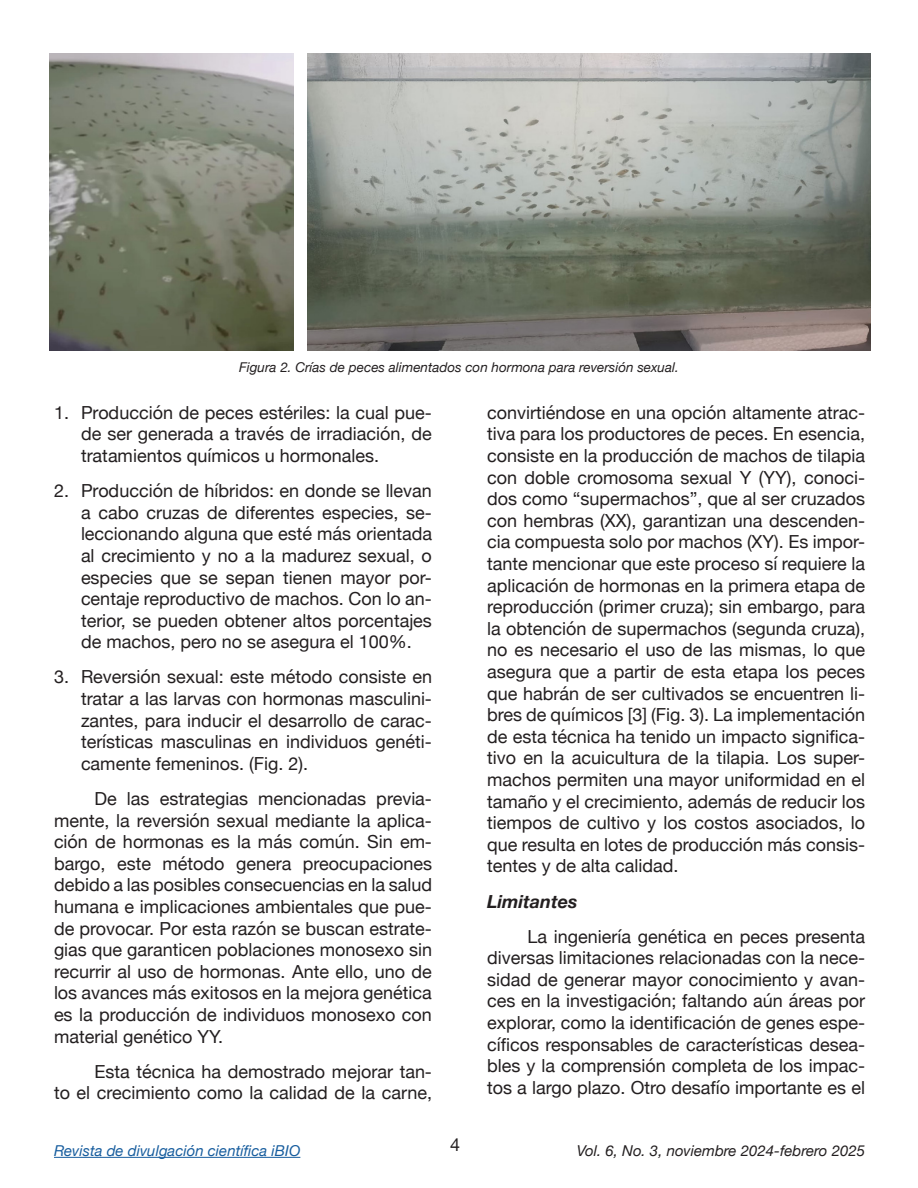
<style>
.page{position:relative;width:918px;height:1188px;background:#fff}
.page>*{position:absolute;margin:0;border:0;box-sizing:border-box;transform-origin:0 0}
.t1{font:18px/21.6px "Helvetica Neue";color:#231f20;text-align:justify}
.t2{font:italic 700 18px "Helvetica Neue";color:#231f20}
.t3{font:italic 15px "Helvetica Neue";color:#231f20}
.t4{font:italic 15px "Helvetica Neue";color:#175d9e}
.t5{font:italic 13.5px "Helvetica Neue";color:#231f20}
</style>
<div class="page">
<hr style="left:54px;top:1157px;width:246px;height:1px;background:#175d9e">
<img style="left:50px;top:53px;width:244px;height:297px">
<img style="left:307px;top:53px;width:563px;height:297px">
<p class="t5" style="left:239px;top:357px;width:441px">Figura 2. Crías de peces alimentados con hormona para reversión sexual.</p>
<p class="t1" style="left:81px;top:403px;width:353px;text-indent:-27px">1. Producción de peces estériles: la cual pue&shy;de ser generada a través de irradiación, de tratamientos químicos u hormonales.</p>
<p class="t1" style="left:81px;top:481px;width:353px;text-indent:-27px">2. Producción de híbridos: en donde se llevan a cabo cruzas de diferentes especies, se&shy;leccionando alguna que esté más orientada al crecimiento y no a la madurez sexual, o especies que se sepan tienen mayor por&shy;centaje reproductivo de machos. Con lo an&shy;terior, se pueden obtener altos porcentajes de machos, pero no se asegura el 100%.</p>
<p class="t1" style="left:81px;top:667px;width:353px;text-indent:-27px">3. Reversión sexual: este método consiste en tratar a las larvas con hormonas masculini&shy;zantes, para inducir el desarrollo de carac&shy;terísticas masculinas en individuos genéti&shy;camente femeninos. (Fig. 2).</p>
<p class="t1" style="left:54px;top:789px;width:380px;text-indent:40px">De las estrategias mencionadas previa&shy;mente, la reversión sexual mediante la aplica&shy;ción de hormonas es la más común. Sin em&shy;bargo, este método genera preocupaciones debido a las posibles consecuencias en la salud humana e implicaciones ambientales que pue&shy;de provocar. Por esta razón se buscan estrate&shy;gias que garanticen poblaciones monosexo sin recurrir al uso de hormonas. Ante ello, uno de los avances más exitosos en la mejora genética es la producción de individuos monosexo con material genético YY.</p>
<p class="t1" style="left:54px;top:1062px;width:380px;text-align:right">Esta técnica ha demostrado mejorar tan-<br>to el crecimiento como la calidad de la carne,</p>
<p class="t4" style="left:54px;top:1140px;width:248px">Revista de divulgación científica iBIO</p>
<p class="t1" style="left:450px;top:1135px;width:12px">4</p>
<p class="t1" style="left:487px;top:403px;width:380px">convirtiéndose en una opción altamente atrac&shy;tiva para los productores de peces. En esencia, consiste en la producción de machos de tilapia con doble cromosoma sexual Y (YY), conoci&shy;dos como “supermachos”, que al ser cruzados con hembras (XX), garantizan una descenden&shy;cia compuesta solo por machos (XY). Es impor&shy;tante mencionar que este proceso sí requiere la aplicación de hormonas en la primera etapa de reproducción (primer cruza); sin embargo, para la obtención de supermachos (segunda cruza), no es necesario el uso de las mismas, lo que asegura que a partir de esta etapa los peces que habrán de ser cultivados se encuentren li&shy;bres de químicos [3] (Fig. 3). La implementación de esta técnica ha tenido un impacto significa&shy;tivo en la acuicultura de la tilapia. Los super&shy;machos permiten una mayor uniformidad en el tamaño y el crecimiento, además de reducir los tiempos de cultivo y los costos asociados, lo que resulta en lotes de producción más consis&shy;tentes y de alta calidad.</p>
<p class="t2" style="left:487px;top:887px;width:92px">Limitantes</p>
<p class="t1" style="left:487px;top:927px;width:380px;text-indent:40px">La ingeniería genética en peces presenta diversas limitaciones relacionadas con la nece&shy;sidad de generar mayor conocimiento y avan&shy;ces en la investigación; faltando aún áreas por explorar, como la identificación de genes espe&shy;cíficos responsables de características desea&shy;bles y la comprensión completa de los impac&shy;tos a largo plazo. Otro desafío importante es el</p>
<p class="t3" style="left:577px;top:1140px;width:290px">Vol. 6, No. 3, noviembre 2024-febrero 2025</p>
</div>
